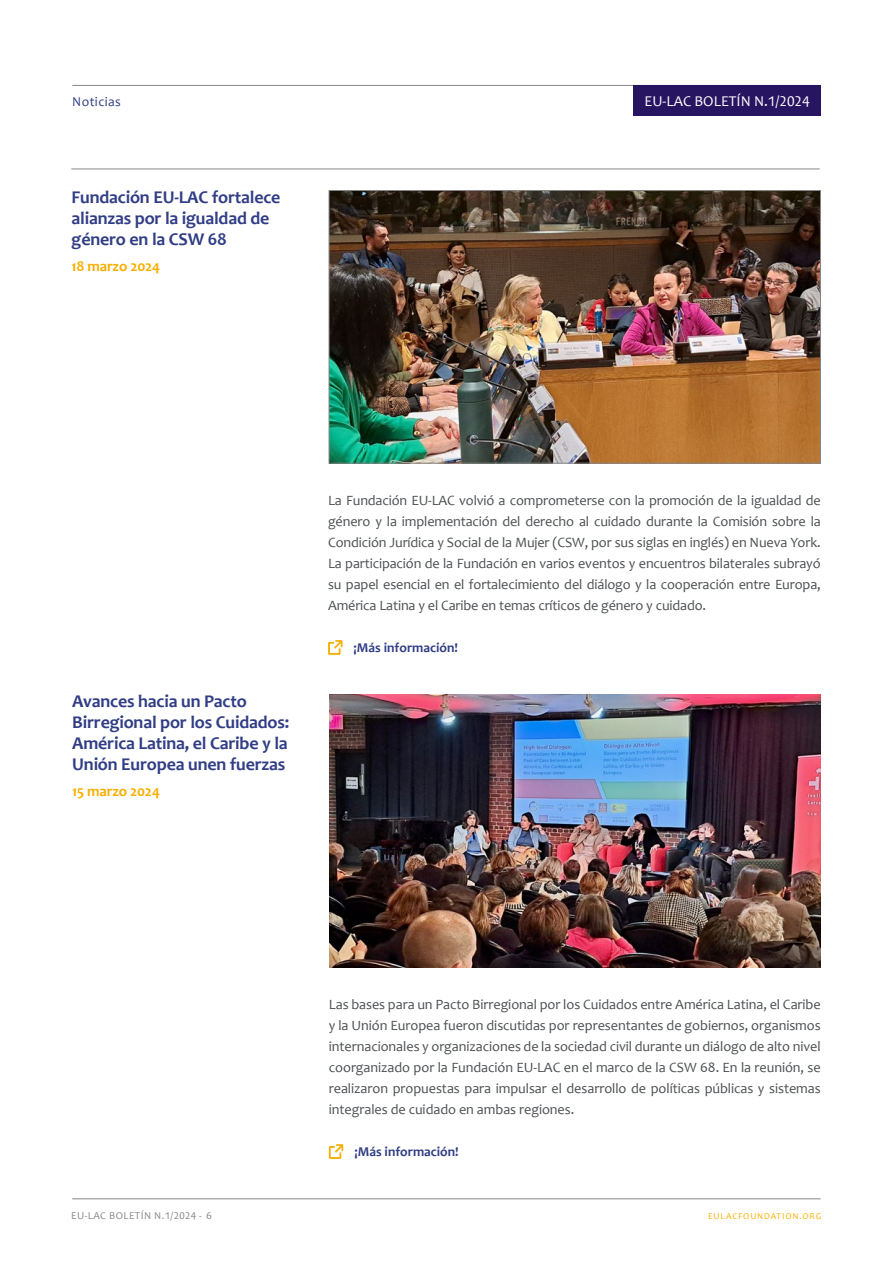
<style>
.page{position:relative;width:893px;height:1263px;background:#fff}
.page>*{position:absolute;margin:0;border:0;box-sizing:border-box;transform-origin:0 0}
.t1{font:700 18px/21px "Candara";letter-spacing:-.01em;color:#313e85}
.t2{font:700 15px "Candara";letter-spacing:-.01em;color:#f9ae00}
.t3{font:15px "Candara";color:#fff}
.t4{font:14.25px/21px "Candara";letter-spacing:-.01em;color:#4d5053;text-align:justify}
.t5{font:700 13.5px "Candara";color:#313e85}
.t6{font:13.5px "Candara";letter-spacing:.03em;color:#313e85}
.t7{font:10.5px "Candara";letter-spacing:.04em;color:#868786}
.t8{font:9px "Candara";letter-spacing:.09em;color:#f9ae00}
</style>
<div class="page">
<hr style="left:72px;top:85px;width:749px;height:1px;background:#85898a">
<hr style="left:72px;top:1198px;width:749px;height:1px;background:#85898a">
<div style="left:634px;top:86px;width:187px;height:30px;background:#281561"></div>
<hr style="left:71px;top:169px;width:749px;height:1px;background:#85898a">
<svg style="left:328px;top:640px;width:14px;height:15px"></svg>
<img style="left:331px;top:192px;width:488px;height:269px">
<div style="left:329px;top:190px;width:492px;height:273px;border:1px solid #868786"></div>
<svg style="left:329px;top:1144px;width:14px;height:15px"></svg>
<img style="left:329px;top:694px;width:491px;height:273px">
<p class="t6" style="left:72px;top:94px;width:50px">Noticias</p>
<p class="t1" style="left:72px;top:187px;width:210px">Fundación EU-LAC fortalece alianzas por la igualdad de género en la CSW 68</p>
<p class="t2" style="left:72px;top:257px;width:90px">18 marzo 2024</p>
<p class="t3" style="left:645px;top:92px;width:167px">EU-LAC BOLETÍN N.1/2024</p>
<p class="t1" style="left:72px;top:691px;width:219px">Avances hacia un Pacto<br>Birregional por los Cuidados:<br>América Latina, el Caribe y la<br>Unión Europea unen fuerzas</p>
<p class="t2" style="left:72px;top:782px;width:89px">15 marzo 2024</p>
<p class="t4" style="left:328px;top:490px;width:494px">La Fundación EU-LAC volvió a comprometerse con la promoción de la igualdad de género y la implementación del derecho al cuidado durante la Comisión sobre la Condición Jurídica y Social de la Mujer (CSW, por sus siglas en inglés) en Nueva York.<br>La participación de la Fundación en varios eventos y encuentros bilaterales subrayó su papel esencial en el fortalecimiento del diálogo y la cooperación entre Europa, América Latina y el Caribe en temas críticos de género y cuidado.</p>
<p class="t5" style="left:354px;top:640px;width:106px">¡Más información!</p>
<p class="t4" style="left:329px;top:994px;width:493px">Las bases para un Pacto Birregional por los Cuidados entre América Latina, el Caribe y la Unión Europea fueron discutidas por representantes de gobiernos, organismos internacionales y organizaciones de la sociedad civil durante un diálogo de alto nivel coorganizado por la Fundación EU-LAC en el marco de la CSW 68. En la reunión, se realizaron propuestas para impulsar el desarrollo de políticas públicas y sistemas integrales de cuidado en ambas regiones.</p>
<p class="t5" style="left:354px;top:1144px;width:106px">¡Más información!</p>
<p class="t7" style="left:71px;top:1210px;width:142px">EU-LAC BOLETÍN N.1/2024 - 6</p>
<p class="t8" style="left:708px;top:1211px;width:115px">EULACFOUNDATION.ORG</p>
</div>
